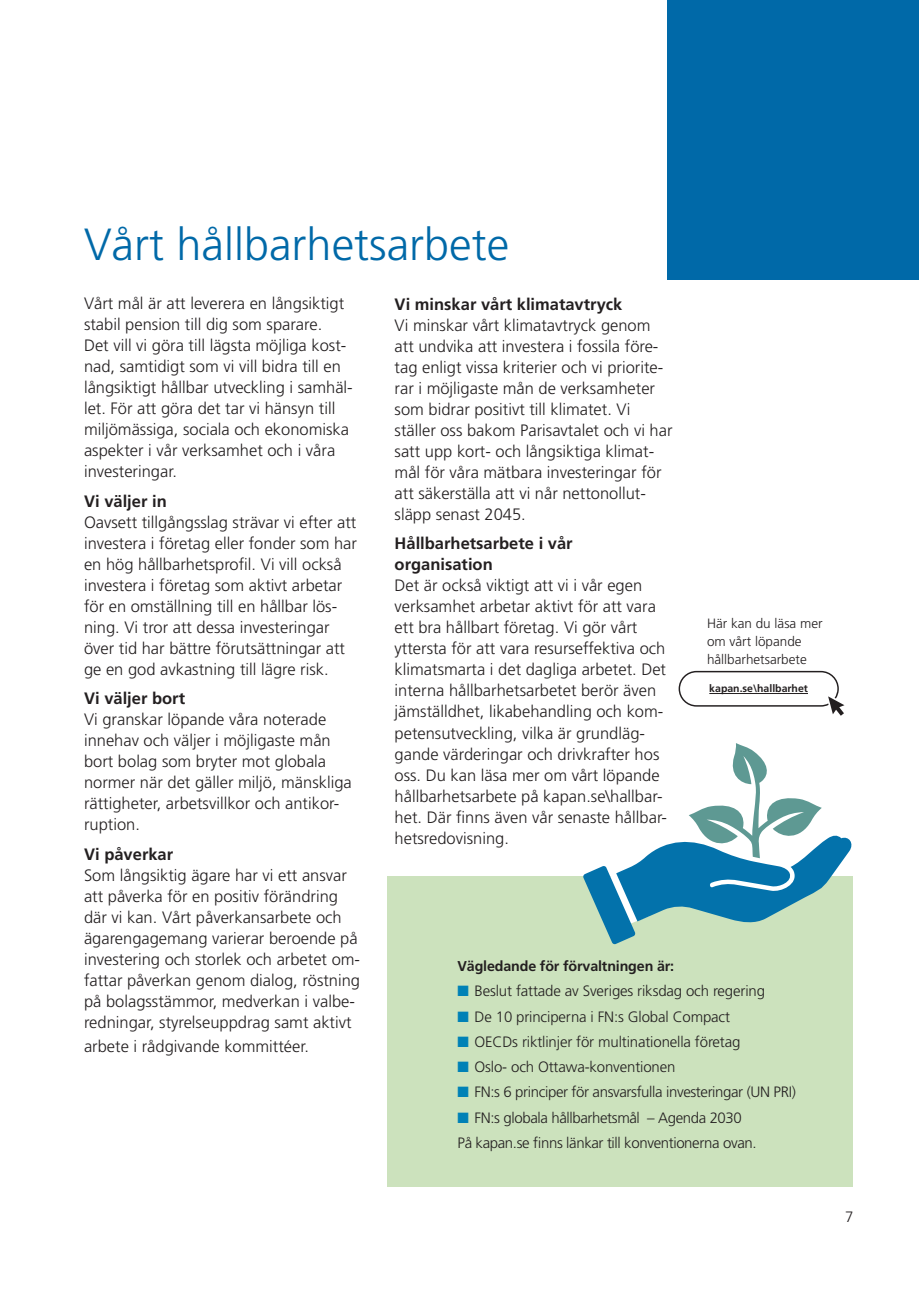
<style>
.page{position:relative;width:919px;height:1289px;background:#fff}
.page>*{position:absolute;margin:0;border:0;box-sizing:border-box;transform-origin:0 0}
.t1{font:300 45px "Frutiger";color:#0069a8}
.t2{font:300 16.5px/21px "Frutiger";color:#231f20}
.t3{font:700 16.5px/21px "Frutiger";color:#231f20}
.t4{font:300 15px/25.2px "Frutiger";letter-spacing:-.01em;color:#231f20}
.t5{font:700 14.25px "Frutiger";letter-spacing:-.01em;color:#231f20}
.t6{font:300 13.5px/18px "Frutiger";color:#231f20}
.t7{font:700 10.5px "Frutiger";color:#231f20}
.s1{color:#0081b6}
</style>
<div class="page">
<div style="left:387px;top:876px;width:465px;height:310px;background:#cce2bd"></div>
<svg style="left:583px;top:743px;width:268px;height:201px"></svg>
<div style="left:668px;top:0;width:250px;height:280px;background:#0069a8"></div>
<svg style="left:678px;top:671px;width:166px;height:44px"></svg>
<hr style="left:709px;top:693px;width:98px;height:1px;background:#231f20">
<h1 class="t1" style="left:84px;top:219px;width:426px">Vårt hållbarhetsarbete</h1>
<p class="t2" style="left:84px;top:293px;width:270px">Vårt mål är att leverera en långsiktigt stabil pension till dig som sparare.<br>Det vill vi göra till lägsta möjliga kost&shy;nad, samtidigt som vi vill bidra till en långsiktigt hållbar utveckling i samhäl&shy;let. För att göra det tar vi hänsyn till miljömässiga, sociala och ekonomiska aspekter i vår verksamhet och i våra investeringar.</p>
<p class="t3" style="left:84px;top:490px;width:84px">Vi väljer in</p>
<p class="t2" style="left:84px;top:512px;width:274px">Oavsett tillgångsslag strävar vi efter att investera i företag eller fonder som har en hög hållbarhetsprofil. Vi vill också investera i företag som aktivt arbetar för en omställning till en hållbar lös&shy;ning. Vi tror att dessa investeringar över tid har bättre förutsättningar att ge en god avkastning till lägre risk.</p>
<p class="t3" style="left:84px;top:688px;width:103px">Vi väljer bort</p>
<p class="t2" style="left:84px;top:709px;width:269px">Vi granskar löpande våra noterade innehav och väljer i möjligaste mån bort bolag som bryter mot globala normer när det gäller miljö, mänskliga rättigheter, arbetsvillkor och antikor&shy;ruption.</p>
<p class="t3" style="left:84px;top:843px;width:91px">Vi påverkar</p>
<p class="t2" style="left:84px;top:865px;width:277px">Som långsiktig ägare har vi ett ansvar att påverka för en positiv förändring där vi kan. Vårt påverkansarbete och ägarengagemang varierar beroende på investering och storlek och arbetet om&shy;fattar påverkan genom dialog, röstning på bolagsstämmor, medverkan i valbe&shy;redningar, styrelseuppdrag samt aktivt</p>
<p class="t2" style="left:84px;top:1036px;width:226px">arbete i rådgivande kommittéer.</p>
<p class="t3" style="left:394px;top:293px;width:229px">Vi minskar vårt klimatavtryck</p>
<p class="t2" style="left:394px;top:315px;width:279px">Vi minskar vårt klimatavtryck genom att undvika att investera i fossila före&shy;tag enligt vissa kriterier och vi priorite&shy;rar i möjligaste mån de verksamheter som bidrar positivt till klimatet. Vi ställer oss bakom Parisavtalet och vi har satt upp kort- och långsiktiga klimat&shy;mål för våra mätbara investeringar för att säkerställa att vi når nettonollut&shy;släpp senast 2045.</p>
<p class="t3" style="left:394px;top:533px;width:179px">Hållbarhetsarbete i vår organisation</p>
<p class="t2" style="left:394px;top:575px;width:274px">Det är också viktigt att vi i vår egen verksamhet arbetar aktivt för att vara ett bra hållbart företag. Vi gör vårt yttersta för att vara resurseffektiva och klimatsmarta i det dagliga arbetet. Det interna hållbarhetsarbetet berör även jämställdhet, likabehandling och kom&shy;petensutveckling, vilka är grundläg&shy;gande värderingar och drivkrafter hos oss. Du kan läsa mer om vårt löpande hållbarhetsarbete på kapan.se\hallbar&shy;het. Där finns även vår senaste hållbar&shy;hetsredovisning.</p>
<p class="t6" style="left:707px;top:614px;width:117px">Här kan du läsa mer om vårt löpande hållbarhetsarbete</p>
<p class="t7" style="left:709px;top:682px;width:100px">kapan.se\hallbarhet</p>
<p class="t5" style="left:457px;top:957px;width:218px">Vägledande för förvaltningen är:</p>
<p class="t4" style="left:457px;top:978px;width:309px"><span class="s1">■</span> Beslut fattade av Sveriges riksdag och regering</p>
<p class="t4" style="left:457px;top:1004px;width:274px"><span class="s1">■</span> De 10 principerna i FN:s Global Compact</p>
<p class="t4" style="left:457px;top:1029px;width:284px"><span class="s1">■</span> OECDs riktlinjer för multinationella företag</p>
<p class="t4" style="left:457px;top:1054px;width:219px"><span class="s1">■</span> Oslo- och Ottawa-konventionen</p>
<p class="t4" style="left:457px;top:1079px;width:340px"><span class="s1">■</span> FN:s 6 principer för ansvarsfulla investeringar (UN PRI)</p>
<p class="t4" style="left:457px;top:1105px;width:301px"><span class="s1">■</span> FN:s globala hållbarhetsmål – Agenda 2030<br>På kapan.se finns länkar till konventionerna ovan.</p>
<p class="t4" style="left:845px;top:1203px;width:10px">7</p>
</div>
